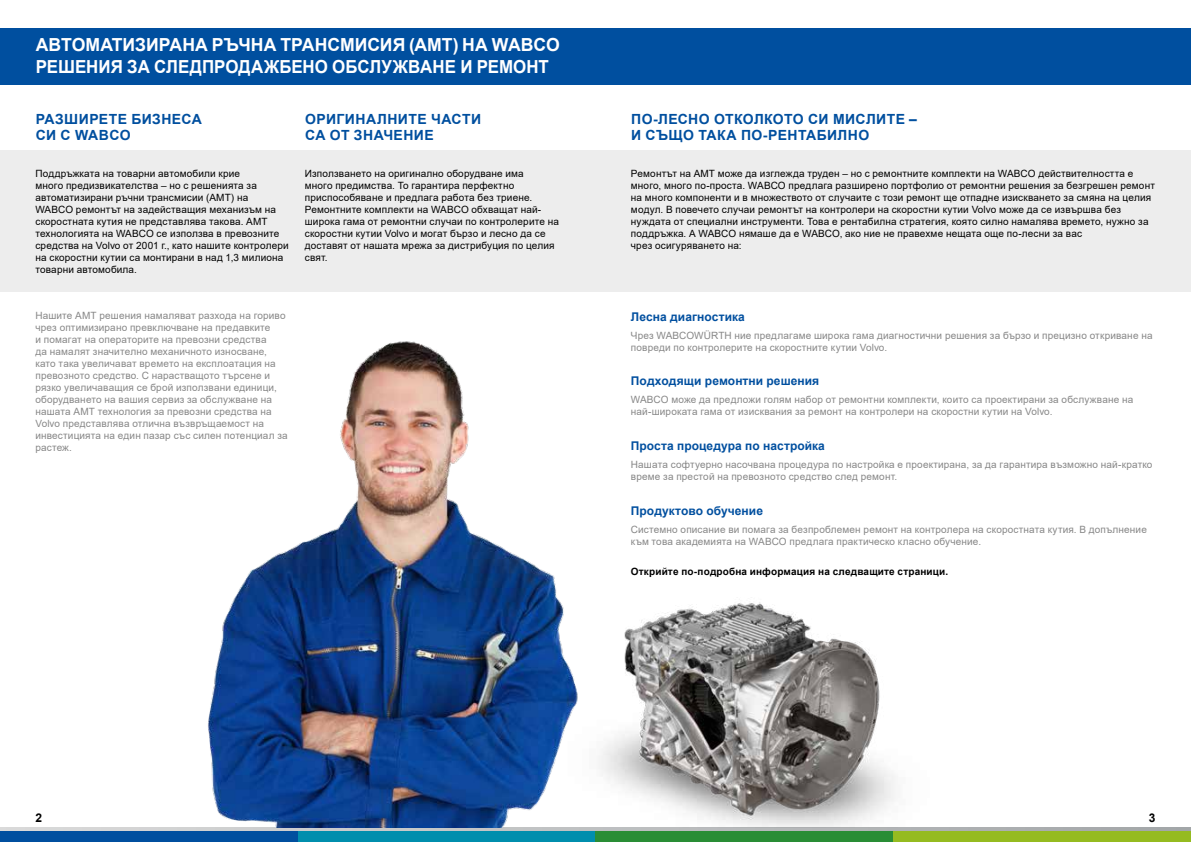
<style>
.page{position:relative;width:1191px;height:842px;background:#fff}
.page>*{position:absolute;margin:0;border:0;box-sizing:border-box;transform-origin:0 0}
.t1{font:700 18px/21.6px "Arial";color:#fff}
.t2{font:700 14px/16.8px "Arial";letter-spacing:.03em;color:#004f9f}
.t3{font:700 12px "Arial";letter-spacing:.005em;color:#004f9f}
.t4{font:700 12px "Arial";color:#000}
.t5{font:10px/12px "Arial";letter-spacing:.015em;color:#000}
.t6{font:10px/12px "Arial";letter-spacing:.015em;color:#878787}
.t7{font:700 10px "Arial";letter-spacing:.015em;color:#000}
</style>
<div class="page">
<div style="left:0;top:150px;width:1191px;height:142px;background:#ededed"></div>
<div style="left:0;top:831px;width:298px;height:11px;background:#004f9f"></div>
<div style="left:298px;top:831px;width:297px;height:11px;background:#008ead"></div>
<div style="left:595px;top:831px;width:298px;height:11px;background:#298d35"></div>
<div style="left:893px;top:831px;width:298px;height:11px;background:#95bb20"></div>
<svg style="left:0;top:828px;width:1191px;height:3px;background:#bec0c1"></svg>
<img style="left:92px;top:341px;width:468px;height:487px">
<div style="left:0;top:28px;width:595px;height:57px;background:#004f9f"></div>
<div style="left:595px;top:28px;width:596px;height:57px;background:#004f9f"></div>
<img style="left:560px;top:602px;width:369px;height:226px">
<h1 class="t1" style="left:36px;top:34px;width:525px">AВТОМАТИЗИРАНА РЪЧНА ТРАНСМИСИЯ (AMT) НА WABCO<br>РЕШЕНИЯ ЗА СЛЕДПРОДАЖБЕНО ОБСЛУЖВАНЕ И РЕМОНТ</h1>
<h2 class="t2" style="left:36px;top:110px;width:168px">РАЗШИРЕТЕ БИЗНЕСА<br>СИ С WABCO</h2>
<h2 class="t2" style="left:305px;top:110px;width:178px">ОРИГИНАЛНИТЕ ЧАСТИ<br>СА ОТ ЗНАЧЕНИЕ</h2>
<h2 class="t2" style="left:631px;top:110px;width:287px">ПО-ЛЕСНО ОТКОЛКОТО СИ МИСЛИТЕ –<br>И СЪЩО ТАКА ПО-РЕНТАБИЛНО</h2>
<p class="t5" style="left:35px;top:168px;width:255px">Поддръжката на товарни автомобили крие<br>много предизвикателства – но с решенията за автоматизирани ръчни трансмисии (AMT) на<br>WABCO ремонтът на задействащия механизъм на скоростната кутия не представлява такова. АМТ технологията на WABCO се използва в превозните средства на Volvo от 2001 г., като нашите контролери на скоростни кутии са монтирани в над 1,3 милиона товарни автомобила.</p>
<p class="t5" style="left:305px;top:168px;width:256px">Използването на оригинално оборудване има<br>много предимства. То гарантира перфектно приспособяване и предлага работа без триене.<br>Ремонтните комплекти на WABCO обхващат най&shy;широка гама от ремонтни случаи по контролерите на скоростни кутии Volvo и могат бързо и лесно да се доставят от нашата мрежа за дистрибуция по целия свят.</p>
<p class="t5" style="left:631px;top:167px;width:525px">Ремонтът нa AMT може да изглежда труден – но с ремонтните комплекти на WABCO действителността е много, много по-проста. WABCO предлага разширено портфолио от ремонтни решения за безгрешен ремонт на много компоненти и в множеството от случаите с този ремонт ще отпадне изискването за смяна на целия модул. В повечето случаи ремонтът на контролери на скоростни кутии Volvo може да се извършва без нуждата от специални инструменти. Това е рентабилна стратегия, която силно намалява времето, нужно за поддръжка. А WABCO нямаше да е WABCO, ако ние не правехме нещата още по-лесни за вас<br>чрез осигуряването на:</p>
<p class="t6" style="left:35px;top:310px;width:254px">Нашите AMT решения намаляват разхода на гориво чрез оптимизирано превключване на предавките<br>и помагат на операторите на превозни средства<br>да намалят значително механичното износване, като така увеличават времето на експлоатация на превозното средство. С нарастващото търсене и рязко увеличаващия се брой използвани единици, оборудването на вашия сервиз за обслужване на нашата AMT технология за превозни средства на Volvo представлява отлична възвръщаемост на инвестицията на един пазар със силен потенциал за растеж.</p>
<p class="t3" style="left:631px;top:308px;width:115px">Лесна диагностика</p>
<p class="t6" style="left:631px;top:329px;width:523px">Чрез WABCOWÜRTH ние предлагаме широка гама диагностични решения за бързо и прецизно откриване на повреди по контролерите на скоростните кутии Volvo.</p>
<p class="t3" style="left:631px;top:373px;width:190px">Подходящи ремонтни решения</p>
<p class="t6" style="left:631px;top:394px;width:504px">WABCO може да предложи голям набор от ремонтни комплекти, които са проектирани за обслужване на най-широката гама от изисквания за ремонт на контролери на скоростни кутии на Volvo.</p>
<p class="t3" style="left:631px;top:437px;width:195px">Проста процедура по настройка</p>
<p class="t6" style="left:631px;top:459px;width:523px">Нашата софтуерно насочвана процедура по настройка е проектирана, за да гарантира възможно най-кратко време за престой на превозното средство след ремонт.</p>
<p class="t3" style="left:631px;top:502px;width:134px">Продуктово обучение</p>
<p class="t6" style="left:631px;top:523px;width:517px">Системно описание ви помага за безпроблемен ремонт на контролера на скоростната кутия. В допълнение към това академията на WABCO предлага практическо класно обучение.</p>
<p class="t7" style="left:631px;top:564px;width:319px">Открийте по-подробна информация на следващите страници.</p>
<p class="t4" style="left:35px;top:810px;width:8px">2</p>
<p class="t4" style="left:1148px;top:809px;width:8px">3</p>
</div>
